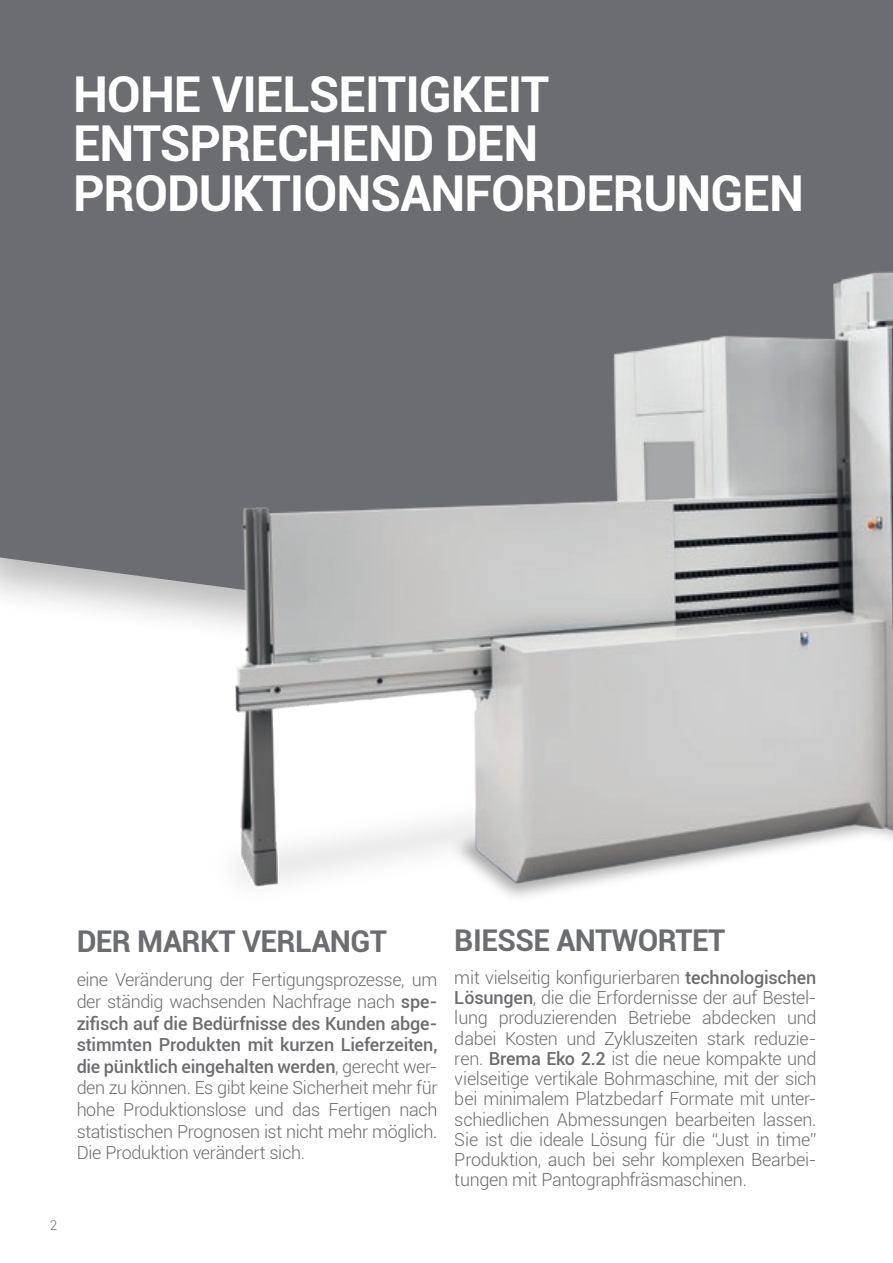
<style>
.page{position:relative;width:893px;height:1263px;background:#fff}
.page>*{position:absolute;margin:0;border:0;box-sizing:border-box;transform-origin:0 0}
.t1{font:700 49.5px/49.5px "Roboto";letter-spacing:-.02em;color:#fff}
.t2{font:700 30px "Roboto";letter-spacing:-.02em;color:#6c6d70}
.t3{font:300 18px/20.2px "Roboto";letter-spacing:-.02em;color:#6c6d70;text-align:justify}
.t4{font:300 13.5px "Roboto";color:#6c6d70}
.s1{font-weight:500}
</style>
<div class="page">
<div style="left:0;top:0;width:893px;height:614px;background:#6c6d70"></div>
<img style="left:140px;top:213px;width:753px;height:684px">
<p class="t1" style="left:73px;top:67px;width:732px">HOHE VIELSEITIGKEIT<br>ENTSPRECHEND DEN<br>PRODUKTIONSANFORDERUNGEN</p>
<p class="t4" style="left:50px;top:1215px;width:9px">2</p>
<h2 class="t2" style="left:77px;top:920px;width:312px">DER MARKT VERLANGT</h2>
<p class="t3" style="left:77px;top:968px;width:362px;line-height:21.6px">eine Veränderung der Fertigungsprozesse, um der ständig wachsenden Nachfrage nach <span class="s1">spe&shy;zifisch auf die Bedürfnisse des Kunden abge&shy;stimmten Produkten mit kurzen Lieferzeiten, die pünktlich eingehalten werden</span>, gerecht wer&shy;den zu können. Es gibt keine Sicherheit mehr für hohe Produktionslose und das Fertigen nach statistischen Prognosen ist nicht mehr möglich.<br>Die Produktion verändert sich.</p>
<h2 class="t2" style="left:455px;top:919px;width:272px">BIESSE ANTWORTET</h2>
<p class="t3" style="left:455px;top:967px;width:363px">mit vielseitig konfigurierbaren <span class="s1">technologischen Lösungen</span>, die die Erfordernisse der auf Bestel&shy;lung produzierenden Betriebe abdecken und dabei Kosten und Zykluszeiten stark reduzie&shy;ren. <span class="s1">Brema Eko 2.2</span> ist die neue kompakte und vielseitige vertikale Bohrmaschine, mit der sich bei minimalem Platzbedarf Formate mit unter&shy;schiedlichen Abmessungen bearbeiten lassen.<br>Sie ist die ideale Lösung für die “Just in time” Produktion, auch bei sehr komplexen Bearbei&shy;tungen mit Pantographfräsmaschinen.</p>
</div>
